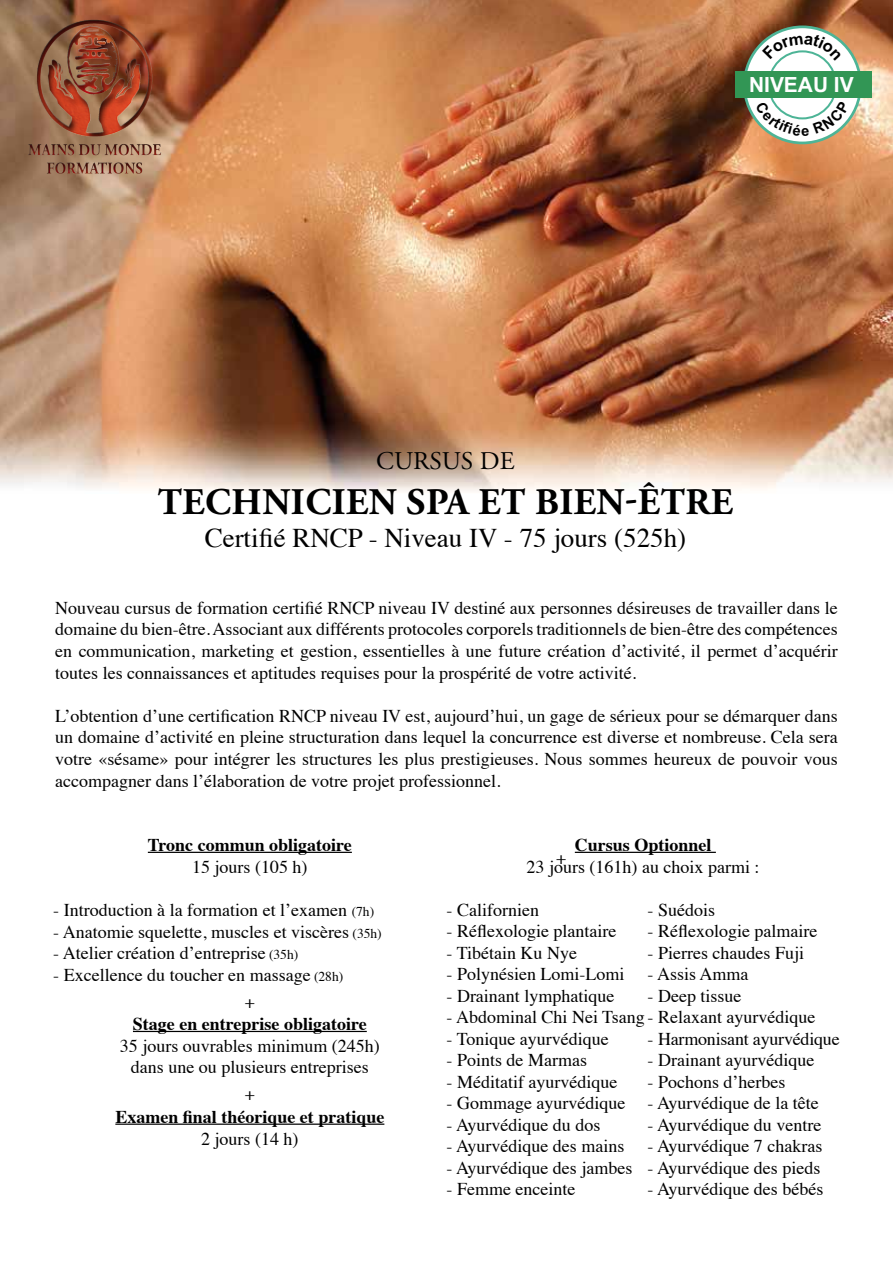
<style>
.page{position:relative;width:893px;height:1263px;background:#fff}
.page>*{position:absolute;margin:0;border:0;box-sizing:border-box;transform-origin:0 0}
.t1{font:700 37.5px "Adobe Garamond Pro";letter-spacing:.015em;color:#000}
.t2{font:27px "Times";color:#000}
.t3{font:25.5px "Adobe Garamond Pro";color:#000}
.t4{font:700 20.85px "Arial";color:#fff}
.t5{font:18px/21.6px "Times";color:#000;text-align:justify}
.t6{font:700 18px "Times";color:#000}
.s1{font-size:13.5px}
</style>
<div class="page">
<img style="left:0;top:0;width:893px;height:492px">
<div style="left:25px;top:10px;width:140px;height:174px;background:#000;opacity:.75"></div>
<hr style="left:148px;top:852px;width:204px;height:1px;background:#000">
<hr style="left:133px;top:1031px;width:234px;height:1px;background:#000">
<hr style="left:115px;top:1123px;width:269px;height:2px;background:#000">
<hr style="left:575px;top:852px;width:141px;height:1px;background:#000">
<div style="left:735px;top:71px;width:137px;height:27px;background:#329655"></div>
<svg style="left:744px;top:27px;width:116px;height:116px"></svg>
<p class="t4" style="left:749px;top:71px;width:106px">NIVEAU IV</p>
<h3 class="t3" style="left:376px;top:446px;width:140px">CURSUS DE</h3>
<h1 class="t1" style="left:158px;top:480px;width:577px">TECHNICIEN SPA ET BIEN-ÊTRE</h1>
<h2 class="t2" style="left:205px;top:512px;width:483px">Certifié RNCP - Niveau IV - 75 jours (525h)</h2>
<p class="t5" style="left:55px;top:595px;width:784px">Nouveau cursus de formation certifié RNCP niveau IV destiné aux personnes désireuses de travailler dans le domaine du bien-être. Associant aux différents protocoles corporels traditionnels de bien-être des compétences en communication, marketing et gestion, essentielles à une future création d’activité, il permet d’acquérir toutes les connaissances et aptitudes requises pour la prospérité de votre activité.</p>
<p class="t5" style="left:55px;top:703px;width:784px">L’obtention d’une certification RNCP niveau IV est, aujourd’hui, un gage de sérieux pour se démarquer dans un domaine d’activité en pleine structuration dans lequel la concurrence est diverse et nombreuse. Cela sera votre «sésame» pour intégrer les structures les plus prestigieuses. Nous sommes heureux de pouvoir vous accompagner dans l’élaboration de votre projet professionnel.</p>
<p class="t6" style="left:148px;top:828px;width:206px">Tronc commun obligatoire</p>
<p class="t5" style="left:192px;top:854px;width:117px">15 jours (105 h)</p>
<p class="t5" style="left:53px;top:897px;width:322px">- Introduction à la formation et l’examen <span class="s1">(7h)</span></p>
<p class="t5" style="left:53px;top:919px;width:330px">- Anatomie squelette, muscles et viscères <span class="s1">(35h)</span></p>
<p class="t5" style="left:53px;top:941px;width:247px">- Atelier création d’entreprise <span class="s1">(35h)</span></p>
<p class="t5" style="left:245px;top:960px;width:100px;line-height:27px;text-indent:-192px">- Excellence du toucher en massage <span class="s1">(28h) </span>+</p>
<p class="t6" style="left:133px;top:1007px;width:235px">Stage en entreprise obligatoire</p>
<p class="t5" style="left:120px;top:1033px;width:261px;text-align:center">35 jours ouvrables minimum (245h) dans une ou plusieurs entreprises</p>
<p class="t5" style="left:245px;top:1082px;width:12px">+</p>
<p class="t6" style="left:115px;top:1100px;width:271px">Examen final théorique et pratique</p>
<p class="t5" style="left:201px;top:1126px;width:99px">2 jours (14 h)</p>
<p class="t6" style="left:575px;top:828px;width:138px">Cursus Optionnel</p>
<p class="t5" style="left:527px;top:854px;width:234px">23 jours (161h) au choix parmi :</p>
<p class="t5" style="left:446px;top:897px;width:94px">- Californien</p>
<p class="t5" style="left:647px;top:897px;width:69px">- Suédois</p>
<p class="t5" style="left:446px;top:919px;width:171px">- Réflexologie plantaire</p>
<p class="t5" style="left:647px;top:919px;width:171px">- Réflexologie palmaire</p>
<p class="t5" style="left:446px;top:940px;width:132px">- Tibétain Ku Nye</p>
<p class="t5" style="left:647px;top:940px;width:158px">- Pierres chaudes Fuji</p>
<p class="t5" style="left:446px;top:962px;width:180px">- Polynésien Lomi-Lomi</p>
<p class="t5" style="left:647px;top:962px;width:103px">- Assis Amma</p>
<p class="t5" style="left:446px;top:983px;width:169px">- Drainant lymphatique</p>
<p class="t5" style="left:647px;top:983px;width:95px">- Deep tissue</p>
<p class="t5" style="left:446px;top:1005px;width:370px">- Abdominal Chi Nei Tsang - Relaxant ayurvédique</p>
<p class="t5" style="left:446px;top:1026px;width:164px">- Tonique ayurvédique</p>
<p class="t5" style="left:647px;top:1026px;width:194px">- Harmonisant ayurvédique</p>
<p class="t5" style="left:446px;top:1048px;width:142px">- Points de Marmas</p>
<p class="t5" style="left:647px;top:1048px;width:168px">- Drainant ayurvédique</p>
<p class="t5" style="left:446px;top:1069px;width:172px">- Méditatif ayurvédique</p>
<p class="t5" style="left:647px;top:1069px;width:139px">- Pochons d’herbes</p>
<p class="t5" style="left:446px;top:1091px;width:374px">- Gommage ayurvédique - Ayurvédique de la tête</p>
<p class="t5" style="left:446px;top:1112px;width:155px">- Ayurvédique du dos</p>
<p class="t5" style="left:647px;top:1112px;width:175px">- Ayurvédique du ventre</p>
<p class="t5" style="left:446px;top:1134px;width:179px">- Ayurvédique des mains</p>
<p class="t5" style="left:647px;top:1134px;width:176px">- Ayurvédique 7 chakras</p>
<p class="t5" style="left:446px;top:1155px;width:375px">- Ayurvédique des jambes - Ayurvédique des pieds</p>
<p class="t5" style="left:446px;top:1177px;width:130px">- Femme enceinte</p>
<p class="t5" style="left:647px;top:1177px;width:177px">- Ayurvédique des bébés</p>
<p class="t5" style="left:556px;top:845px;width:12px">+</p>
</div>
